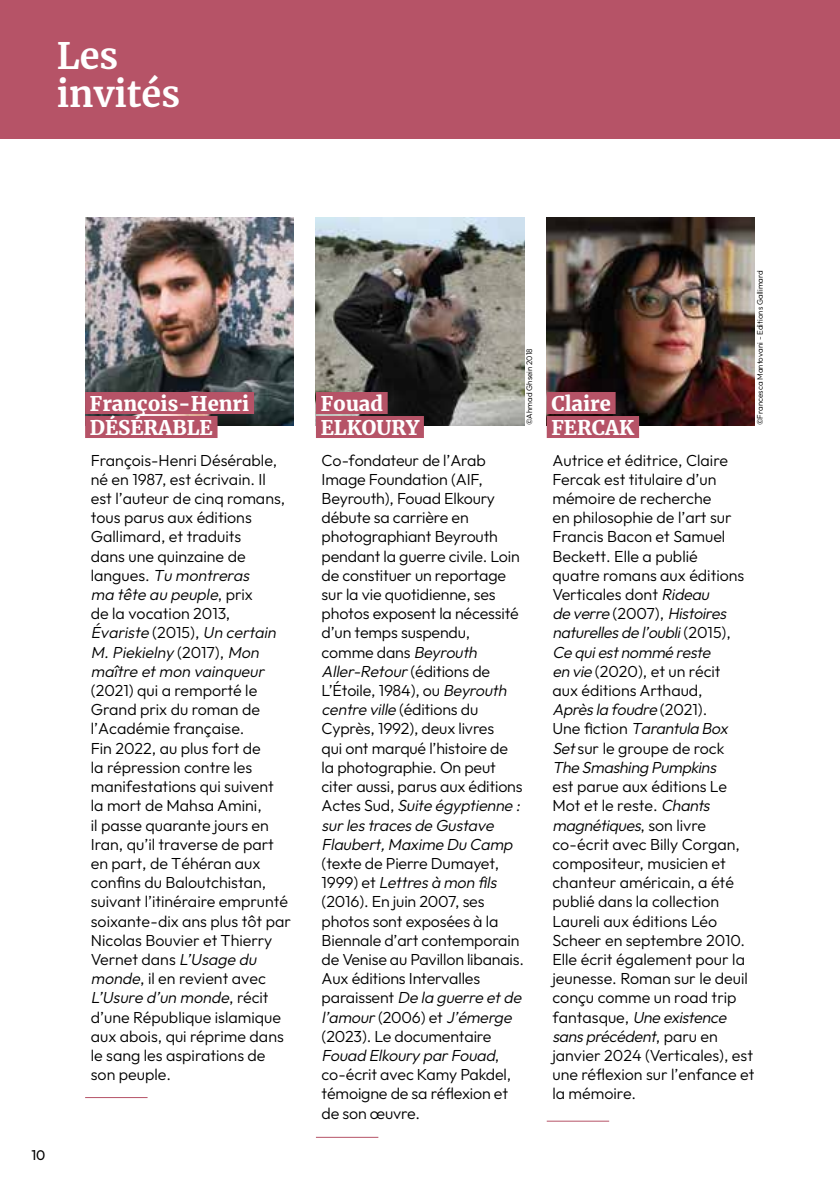
<style>
.page{position:relative;width:840px;height:1191px;background:#fff}
.page>*{position:absolute;margin:0;border:0;box-sizing:border-box;transform-origin:0 0}
.t1{font:700 36px/38px "Merriweather";color:#fff}
.t2{font:900 20px/24px "Merriweather";color:#fff}
.t3{font:100 16px/19.2px "Outfit";color:#000}
.t4{font:100 14px "Outfit";color:#000}
.t5{font:100 8px "Outfit";color:#000}
.s1{font-style:italic}
</style>
<div class="page">
<div style="left:0;top:0;width:839px;height:139px;background:#b65367"></div>
<img style="left:85px;top:218px;width:208px;height:207px">
<img style="left:316px;top:218px;width:207px;height:207px">
<img style="left:546px;top:218px;width:208px;height:207px">
<div style="left:85px;top:392px;width:169px;height:22px;background:#b65367"></div>
<div style="left:85px;top:416px;width:132px;height:22px;background:#b65367"></div>
<div style="left:316px;top:392px;width:71px;height:22px;background:#b65367"></div>
<div style="left:316px;top:416px;width:107px;height:22px;background:#b65367"></div>
<div style="left:546px;top:392px;width:69px;height:22px;background:#b65367"></div>
<div style="left:546px;top:416px;width:92px;height:22px;background:#b65367"></div>
<hr style="left:85px;top:1097px;width:62px;height:1px;background:#b65367">
<hr style="left:316px;top:1136px;width:62px;height:1px;background:#b65367">
<hr style="left:546px;top:1120px;width:63px;height:1px;background:#b65367">
<h1 class="t1" style="left:57px;top:36px;width:125px">Les invités</h1>
<p class="t4" style="left:31px;top:1146px;width:16px">10</p>
<p class="t2" style="left:90px;top:391px;width:161px">François-Henri<br>DÉSÉRABLE</p>
<p class="t3" style="left:91px;top:450px;width:196px">François-Henri Désérable, né en 1987, est écrivain. Il est l’auteur de cinq romans, tous parus aux éditions<br>Gallimard, et traduits<br>dans une quinzaine de<br>l a n g u e s . <span class="s1">Tu montreras<br>ma tête au peuple</span>, p r i x<br>de la vocation 2013,<br><span class="s1">Évariste</span> ( 2 0 1 5 ) , <span class="s1">Un certain<br>M.Piekielny</span> ( 2 0 1 7 ) , <span class="s1">Mon maître etmon vainqueur</span></p>
<p class="t3" style="left:91px;top:681px;width:202px">(2021) qui a remporté le<br>Grand prix du roman de l’Académie française.<br>Fin 2022, au plus fort de<br>la répression contre les manifestations qui suivent<br>la mort de Mahsa Amini,<br>il passe quarante jours en<br>Iran, qu’il traverse de part en part, de Téhéran aux confins du Baloutchistan, suivant l’itinéraire emprunté soixante-dix ans plus tôt par<br>Nicolas Bouvier et Thierry<br>Vernet dans <span class="s1">L’Usage du monde</span>, il en revient avec<br><span class="s1">L’Usure d’un monde</span>, ré c i t d’une République islamique aux abois, qui réprime dans le sang les aspirations de son peuple.</p>
<p class="t5" style="left:524px;top:425px;width:79px;rotate:-90deg">©Ahmad Ghsein 2018</p>
<p class="t2" style="left:320px;top:391px;width:100px">Fouad<br>ELKOURY</p>
<p class="t3" style="left:321px;top:450px;width:203px">Co-fondateur de l’Arab<br>Image Foundation (AIF,<br>Beyrouth), Fouad Elkoury débute sa carrière en photographiant Beyrouth pendant la guerre civile. Loin de constituer un reportage sur la vie quotidienne, ses photos exposent la nécessité d’un temps suspendu, comme dans <span class="s1">Beyrouth<br>Aller-Retour</span>(éd iti o ns d e<br>L’Étoile, 1984), ou <span class="s1">Beyrouth centre ville</span> (éditions du<br>Cyprès, 1992), deux livres<br>qui ont marqué l’histoire de la photographie. On peut citer aussi, parus aux éditions<br>A c t e s S u d , <span class="s1">Suite égyptienne : surles traces de Gustave<br>Flaubert,Maxime Du Camp</span></p>
<p class="t3" style="left:321px;top:854px;width:204px">(texte de Pierre Dumayet,<br>1 9 9 9 ) e t <span class="s1">Lettres à mon fils </span>(2016). En juin 2007, ses photos sont exposées à la<br>Biennale d’art contemporain de Venise au Pavillon libanais.<br>Aux éditions Intervalles paraissent <span class="s1">De la guerre etde l’amour</span>(2 0 0 6 ) et <span class="s1">J’émerge </span>(2023). Le documentaire<br><span class="s1">Fouad Elkoury parFouad</span>, co-écrit avec Kamy Pakdel, témoigne de sa réflexion et de son œuvre.</p>
<p class="t5" style="left:755px;top:425px;width:157px;rotate:-90deg">©Francesca Mantovani - Editions Gallimard</p>
<p class="t2" style="left:551px;top:391px;width:84px">Claire<br>FERCAK</p>
<p class="t3" style="left:552px;top:450px;width:193px">Autrice et éditrice, Claire<br>Fercak est titulaire d’un mémoire de recherche<br>en philosophie de l’art sur<br>Francis Bacon et Samuel<br>Beckett. Elle a publié quatre romans aux éditions<br>Verticales dont <span class="s1">Rideau<br>de verre</span> ( 2 0 0 7 ) , <span class="s1">Histoires naturellesde l’oubli</span>( 2 0 1 5 ) ,<br><span class="s1">Ce quiestnommé reste<br>en vie</span> (2020), et un récit aux éditions Arthaud,<br><span class="s1">Aprèsla foudre</span> ( 2 0 2 1 ) .<br>U n e fi ct i o n <span class="s1">Tarantula Box<br>Set</span>sur le groupe de rock<br><span class="s1">The Smashing Pumpkins</span></p>
<p class="t3" style="left:552px;top:777px;width:203px">est parue aux éditions Le<br>Mot et le reste. <span class="s1">Chants magnétiques</span>, s o n l i v re co-écrit avec Billy Corgan, compositeur, musicien et chanteur américain, a été publié dans la collection<br>Laureli aux éditions Léo<br>Scheer en septembre 2010.<br>Elle écrit également pour la jeunesse. Roman sur le deuil conçu comme un road trip fa n t a s q u e , <span class="s1">Une existence sansprécédent</span>, p a r u e n janvier 2024 (Verticales), est une réflexion sur l’enfance et la mémoire.</p>
</div>
